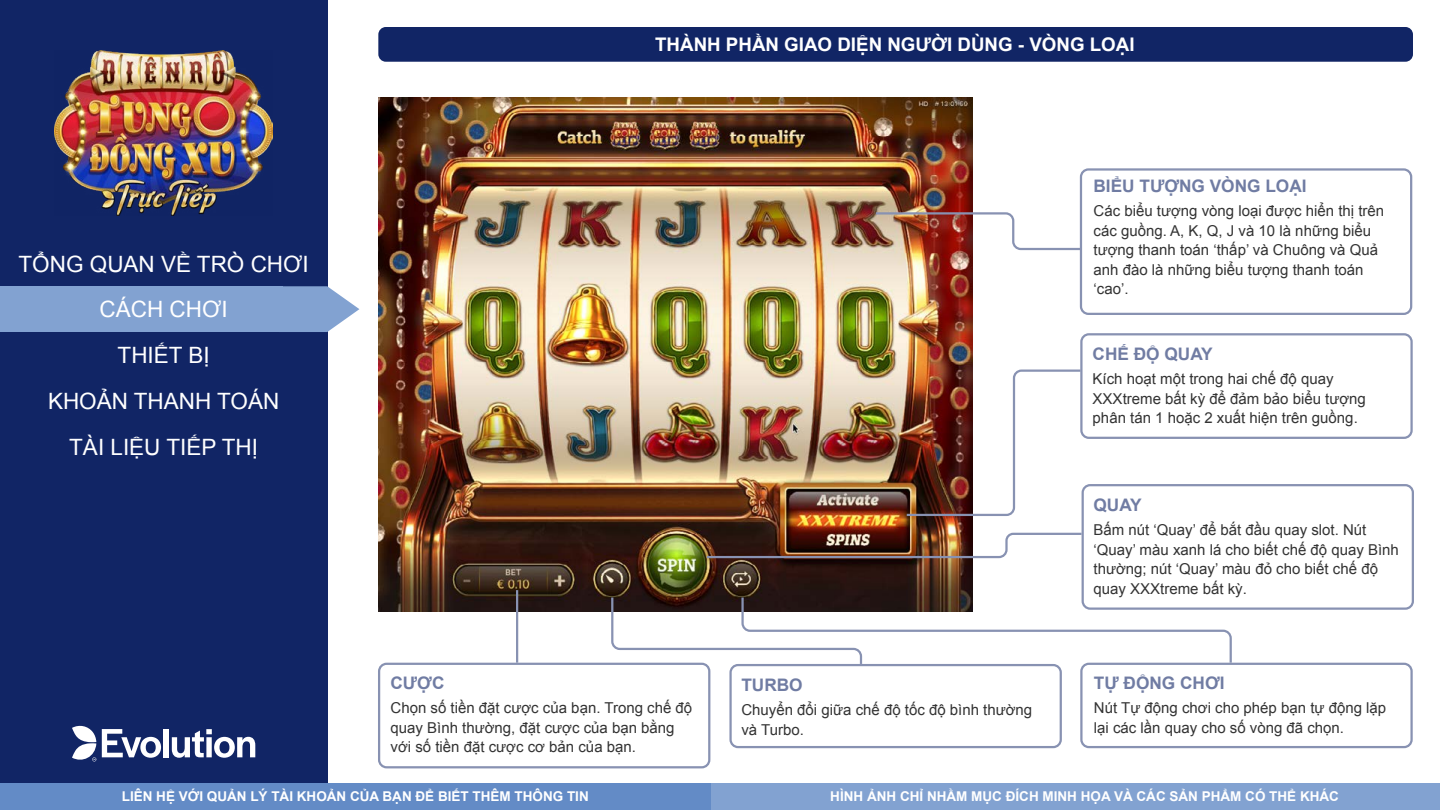
<style>
.page{position:relative;width:1440px;height:810px;background:#fff}
.page>*{position:absolute;margin:0;border:0;box-sizing:border-box;transform-origin:0 0}
.t1{font:22.5px/45.8px "Arial";color:#fff;text-align:center}
.t2{font:700 18.75px "Arial";color:#fff}
.t3{font:700 17.25px "Arial";color:#707ca3}
.t4{font:15px/19.5px "Arial";color:#333}
.t5{font:700 13.5px "Arial";color:#fff}
</style>
<div class="page">
<div style="left:0;top:783px;width:1440px;height:27px;background:#82a2d1"></div>
<div style="left:0;top:783px;width:711px;height:27px;background:#638bc6"></div>
<div style="left:0;top:0;width:327px;height:783px;background:#112565"></div>
<svg style="left:102px;top:729px;width:59px;height:29px"></svg>
<div style="left:163px;top:729px;width:6px;height:28px;background:#fff"></div>
<svg style="left:172px;top:729px;width:83px;height:29px"></svg>
<svg style="left:72px;top:726px;width:24px;height:35px"></svg>
<img style="left:55px;top:50px;width:218px;height:166px">
<div style="left:378px;top:27px;width:1035px;height:35px;background:#112565;border-radius:8px"></div>
<div style="left:729px;top:664px;width:333px;height:84px;border:2px solid #8892b2;border-radius:8px"></div>
<div style="left:1080px;top:333px;width:333px;height:106px;border:2px solid #8892b2;border-radius:8px"></div>
<div style="left:1080px;top:168px;width:332px;height:147px;border:2px solid #8892b2;border-radius:8px"></div>
<div style="left:0;top:286px;width:283px;height:46px;background:#82a2d1"></div>
<svg style="left:283px;top:286px;width:76px;height:46px"></svg>
<div style="left:378px;top:663px;width:332px;height:105px;border:2px solid #8892b2;border-radius:8px"></div>
<img style="left:378px;top:98px;width:595px;height:514px">
<div style="left:1080px;top:663px;width:333px;height:85px;border:2px solid #8892b2;border-radius:8px"></div>
<div style="left:1082px;top:484px;width:332px;height:126px;border:2px solid #8892b2;border-radius:8px"></div>
<img style="left:705px;top:532px;width:379px;height:27px">
<img style="left:904px;top:368px;width:179px;height:149px">
<img style="left:874px;top:211px;width:209px;height:40px">
<hr style="left:516px;top:590px;width:2px;height:73px;background:#8892b2">
<svg style="left:610px;top:595px;width:623px;height:71px"></svg>
<h1 class="t1" style="left:19px;top:241px;width:292px">TỔNG QUAN VỀ TRÒ CHƠI<br>CÁCH CHƠI<br>THIẾT BỊ<br>KHOẢN THANH TOÁN</h1>
<h1 class="t1" style="left:69px;top:424px;width:190px">TÀI LIỆU TIẾP THỊ</h1>
<p class="t2" style="left:655px;top:32px;width:481px">THÀNH PHẦN GIAO DIỆN NGƯỜI DÙNG - VÒNG LOẠI</p>
<p class="t3" style="left:1094px;top:175px;width:215px">BIỂU TƯỢNG VÒNG LOẠI</p>
<p class="t4" style="left:1094px;top:201px;width:292px">Các biểu tượng vòng loại được hiển thị trên các guồng. A, K, Q, J và 10 là những biểu tượng thanh toán ‘thấp’ và Chuông và Quả anh đào là những biểu tượng thanh toán ‘cao’.</p>
<p class="t3" style="left:1093px;top:343px;width:122px">CHẾ ĐỘ QUAY</p>
<p class="t4" style="left:1093px;top:369px;width:275px">Kích hoạt một trong hai chế độ quay<br>XXXtreme bất kỳ để đảm bảo biểu tượng phân tán 1 hoặc 2 xuất hiện trên guồng.</p>
<p class="t3" style="left:391px;top:672px;width:55px">CƯỢC</p>
<p class="t4" style="left:391px;top:698px;width:303px">Chọn số tiền đặt cược của bạn. Trong chế độ quay Bình thường, đặt cược của bạn bằng với số tiền đặt cược cơ bản củ a bạn.</p>
<p class="t3" style="left:741px;top:674px;width:63px">TURBO</p>
<p class="t4" style="left:741px;top:700px;width:292px">Chuyển đổi giữa chế độ tốc độ bình thường và Turbo.</p>
<p class="t3" style="left:1094px;top:494px;width:50px">QUAY</p>
<p class="t4" style="left:1094px;top:520px;width:307px">Bấm nút ‘Quay’ để bắt đầu quay slot. Nút ‘Quay’ màu xanh lá cho biết chế độ quay Bình thường; nút ‘Quay’ màu đỏ cho biết chế độ quay XXXtreme bất kỳ .</p>
<p class="t3" style="left:1094px;top:672px;width:132px">TỰ ĐỘNG CHƠI</p>
<p class="t4" style="left:1094px;top:698px;width:294px">Nút Tự động chơi cho phép bạn tự động lặp lại các lần quay cho số vòng đã chọn.</p>
<p class="t5" style="left:122px;top:788px;width:469px">LIÊN HỆ VỚI QUẢN LÝ TÀI KHOẢN CỦA BẠN ĐỂ BIẾT THÊM THÔNG TIN</p>
<p class="t5" style="left:830px;top:788px;width:510px">HÌNH ẢNH CHỈ NHẰM MỤC ĐÍCH MINH HỌA VÀ CÁC SẢN PHẨM CÓ THỂ KHÁC</p>
</div>
